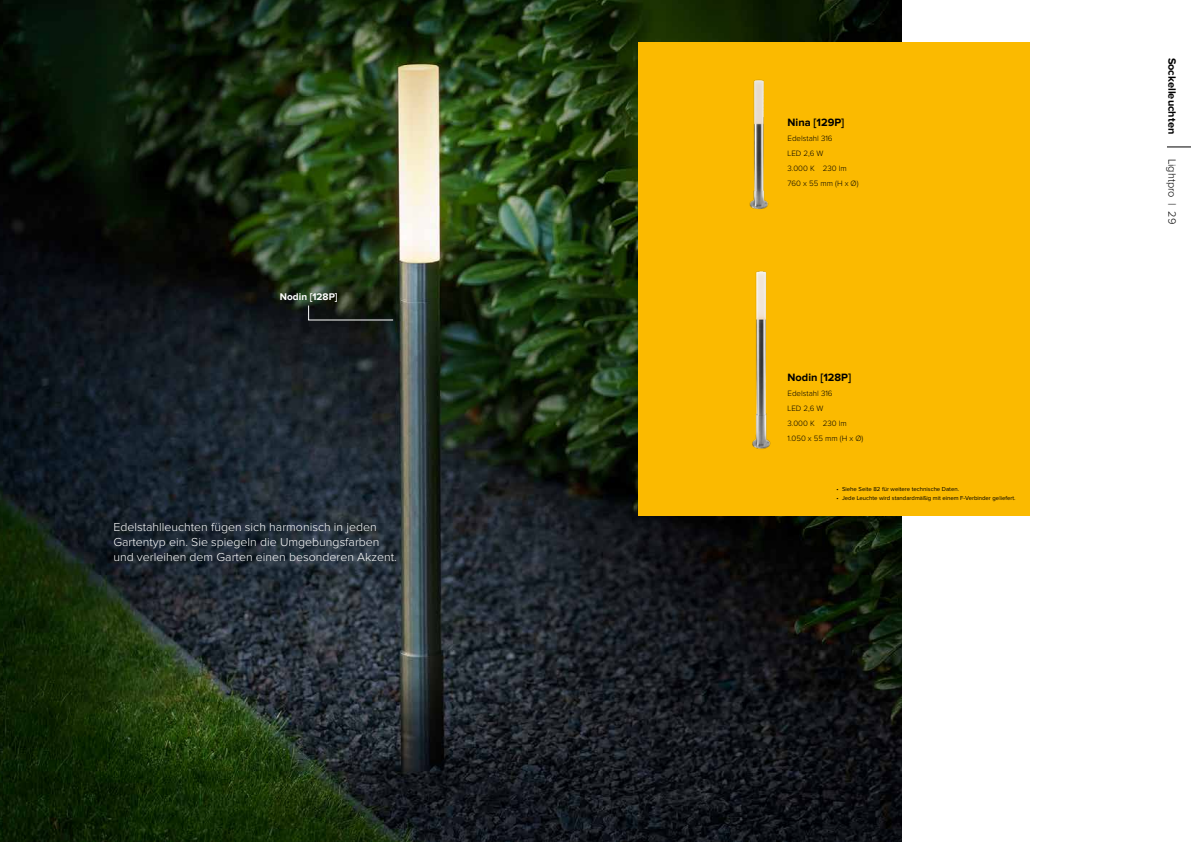
<style>
.page{position:relative;width:1191px;height:842px;background:#fff}
.page>*{position:absolute;margin:0;border:0;box-sizing:border-box;transform-origin:0 0}
.t1{font:300 12px/15px "Proxima Nova";color:#fff}
.t2{font:700 11px "Proxima Nova";color:#000}
.t3{font:300 11px "Proxima Nova";color:#000}
.t4{font:700 10px "Proxima Nova";color:#fff}
.t5{font:300 8px/15px "Proxima Nova";color:#000}
.t6{font:6px "Proxima Nova";color:#000}
</style>
<div class="page">
<img style="left:0;top:0;width:901px;height:842px">
<div style="left:638px;top:43px;width:391px;height:473px;background:#fbba00"></div>
<img style="left:752px;top:271px;width:19px;height:178px">
<img style="left:749px;top:79px;width:20px;height:130px">
<svg style="left:1167px;top:147px;width:24px;height:1px"></svg>
<svg style="left:308px;top:305px;width:85px;height:15px"></svg>
<p class="t4" style="left:280px;top:291px;width:59px">Nodin [128P]</p>
<p class="t1" style="left:113px;top:520px;width:285px">Edelstahlleuchten fügen sich harmonisch in jeden<br>Gartentyp ein. Sie spiegeln die Umgebungsfarben und verleihen dem Garten einen besonderen Akzent.</p>
<p class="t2" style="left:787px;top:116px;width:58px">Nina [129P]</p>
<p class="t5" style="left:787px;top:131px;width:72px">Edelstahl 316<br>LED 2,6 W<br>3.000 K 230 lm<br>760 x 55 mm (H x Ø)</p>
<p class="t2" style="left:787px;top:371px;width:65px">Nodin [128P]</p>
<p class="t5" style="left:787px;top:386px;width:77px">Edelstahl 316<br>LED 2,6 W<br>3.000 K 230 lm<br>1.050 x 55 mm (H x Ø)</p>
<p class="t6" style="left:836px;top:486px;width:124px">• Siehe Seite 82 für weitere technische Daten.</p>
<p class="t6" style="left:836px;top:495px;width:181px">• Jede Leuchte wird standardmäßig mit einem F-Verbinder geliefert.</p>
<p class="t2" style="left:1178px;top:58px;width:78px;rotate:90deg">Sockelleuchten</p>
<p class="t3" style="left:1177px;top:159px;width:67px;rotate:90deg">Lightpro | 29</p>
</div>
